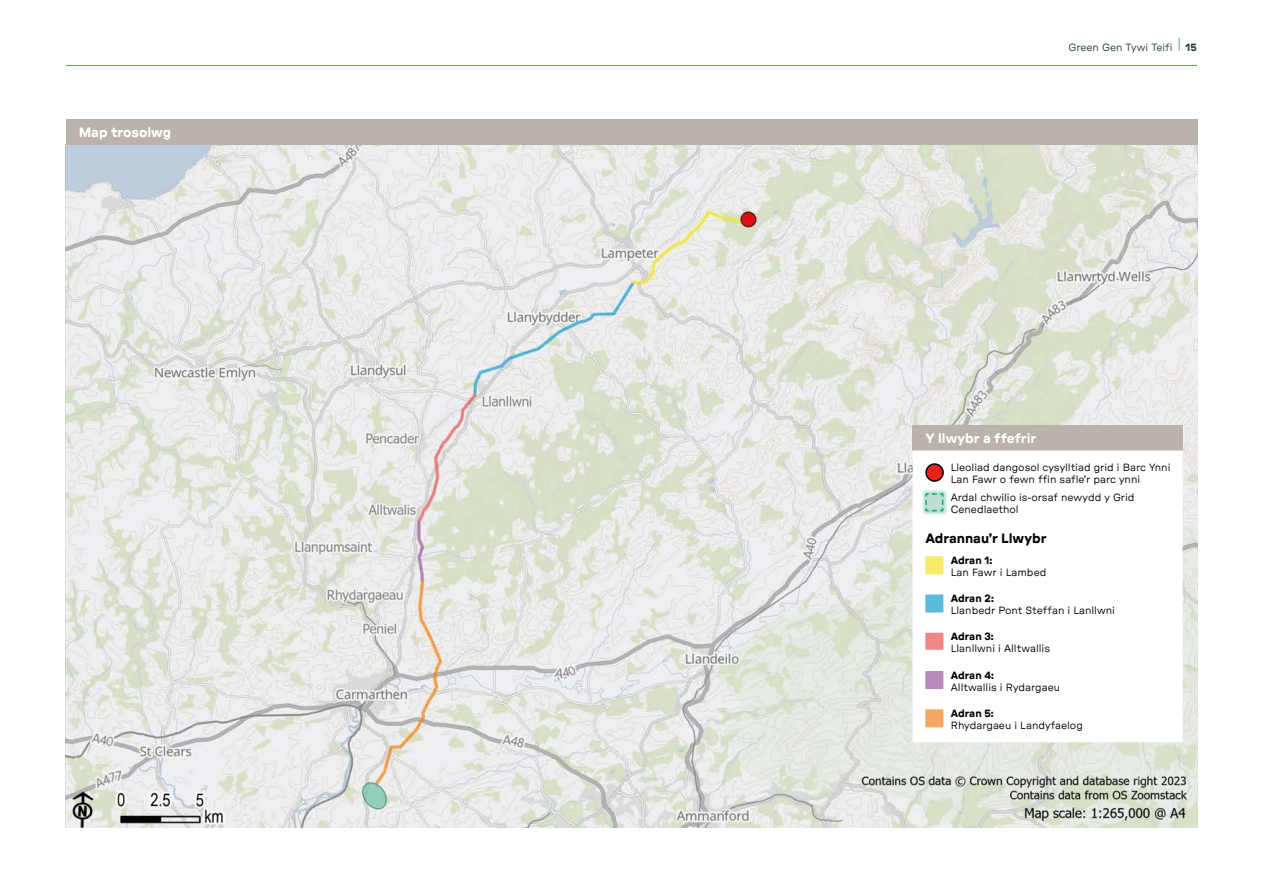
<style>
.page{position:relative;width:1263px;height:893px;background:#fff}
.page>*{position:absolute;margin:0;border:0;box-sizing:border-box;transform-origin:0 0}
.t1{font:700 expanded 13.5px "GT Pressura";color:#fff}
.t2{font:700 expanded 13.5px "GT Pressura";letter-spacing:-.005em;color:#000}
.t3{font:10.5px/12px "GT Pressura Extended Text";color:#000}
.t4{font:700 expanded 10.5px "GT Pressura";letter-spacing:-.005em;color:#000}
.t5{font:10.5px "GT Pressura Extended Text";letter-spacing:-.005em;color:#253d39}
.s1{font-family:"GT Pressura";font-weight:700;font-stretch:expanded}
</style>
<div class="page">
<img style="left:66px;top:145px;width:1131px;height:682px">
<div style="left:66px;top:119px;width:1131px;height:26px;background:#b9b3ab"></div>
<div style="left:912px;top:425px;width:270px;height:25px;background:#b9b3ab"></div>
<svg style="left:912px;top:450px;width:270px;height:292px"></svg>
<div style="left:926px;top:464px;width:17px;height:17px;background:#e5231b;border-radius:50%"></div>
<div style="left:925px;top:463px;width:19px;height:19px;border:2px solid #000;border-radius:50%"></div>
<div style="left:922px;top:489px;width:25px;height:26px;background:#00a985;opacity:.75"></div>
<svg style="left:924px;top:492px;width:20px;height:20px"></svg>
<div style="left:925px;top:556px;width:18px;height:18px;background:#f7ec67;border:2px solid #f7ec67"></div>
<div style="left:925px;top:594px;width:18px;height:19px;background:#5bbbdd;border:2px solid #5bbbdd"></div>
<div style="left:925px;top:633px;width:18px;height:17px;background:#f38585;border:2px solid #f38585"></div>
<div style="left:925px;top:671px;width:18px;height:18px;background:#b889bc"></div>
<div style="left:925px;top:709px;width:18px;height:18px;background:#f6a761;border:2px solid #f6a761"></div>
<hr style="left:66px;top:65px;width:1131px;height:1px;background:#4db05b">
<svg style="left:1179px;top:38px;width:1px;height:13px"></svg>
<p class="t1" style="left:79px;top:124px;width:94px">Map trosolwg</p>
<p class="t5" style="left:1068px;top:41px;width:130px">Green Gen Tywi Teifi <span class="s1">15</span></p>
<p class="t1" style="left:925px;top:430px;width:112px">Y llwybr a ffefrir</p>
<p class="t3" style="left:951px;top:461px;width:221px">Lleoliad dangosol cysylltiad grid i Barc Ynni<br>Lan Fawr o fewn ffin safle'r parc ynni</p>
<p class="t3" style="left:951px;top:491px;width:185px">Ardal chwilio is-orsaf newydd y Grid<br>Cenedlaethol</p>
<p class="t2" style="left:925px;top:530px;width:123px">Adrannau’r Llwybr</p>
<p class="t4" style="left:951px;top:554px;width:43px">Adran 1:</p>
<p class="t3" style="left:951px;top:566px;width:97px">Lan Fawr i Lambed</p>
<p class="t4" style="left:951px;top:592px;width:44px">Adran 2:</p>
<p class="t3" style="left:951px;top:604px;width:166px">Llanbedr Pont Steffan i Lanllwni</p>
<p class="t4" style="left:951px;top:630px;width:44px">Adran 3:</p>
<p class="t3" style="left:951px;top:643px;width:101px">Llanllwni i Alltwallis</p>
<p class="t4" style="left:951px;top:669px;width:45px">Adran 4:</p>
<p class="t3" style="left:951px;top:681px;width:111px">Alltwallis i Rydargaeu</p>
<p class="t4" style="left:951px;top:707px;width:44px">Adran 5:</p>
<p class="t3" style="left:951px;top:719px;width:133px">Rhydargaeu i Landyfaelog</p>
</div>
